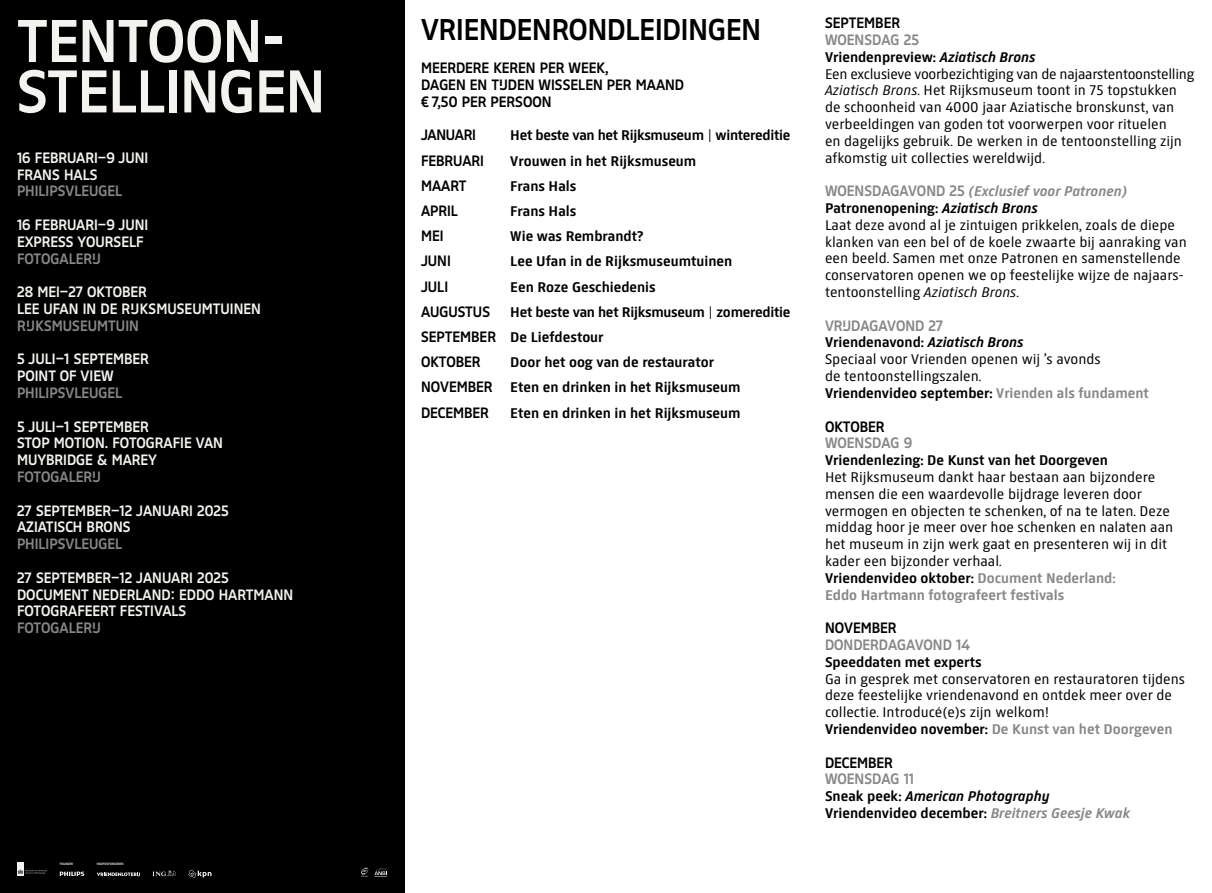
<style>
.page{position:relative;width:1212px;height:893px;background:#fff}
.page>*{position:absolute;margin:0;border:0;box-sizing:border-box;transform-origin:0 0}
.t1{font:60px/50.4px "Rijksmuseum Logotype";color:#f4f3ef}
.t2{font:30px "Rijksmuseum Logotype";color:#000}
.t3{font:15px/16.8px "Rijksmuseum";color:#000}
.t4{font:700 15px/25.2px "Rijksmuseum";color:#000}
.t5{font:15px/16.8px "Rijksmuseum Logotype";color:#f4f3ef}
.t6{font:15px/16.8px "Rijksmuseum Logotype";color:#000}
.t7{font:15px "Rijksmuseum Logotype";color:#878787}
.t8{font:700 15px/25.2px "Rijksmuseum";letter-spacing:-.02em;color:#000}
.t9{font:3.3px "Rijksmuseum Logotype";color:#f4f3ef}
.s1{font-family:"Rijksmuseum Logotype";font-weight:400}
.s2{font-weight:700}
.s3{font-weight:700;font-style:italic}
.s4{font-style:italic}
.s5{font-family:"Rijksmuseum Logotype";color:#878787}
.s6{font-weight:700;font-style:italic;color:#878787}
.s7{font-weight:700;color:#878787}
.s8{font-style:italic;color:#878787}
</style>
<div class="page">
<div style="left:0;top:0;width:404px;height:893px;background:#000"></div>
<svg style="left:361px;top:868px;width:26px;height:9px"></svg>
<svg style="left:152px;top:870px;width:24px;height:7px"></svg>
<svg style="left:60px;top:872px;width:24px;height:4px"></svg>
<svg style="left:97px;top:872px;width:43px;height:4px"></svg>
<svg style="left:189px;top:870px;width:23px;height:8px"></svg>
<div style="left:17px;top:862px;width:7px;height:14px;background:#f4f3ef"></div>
<svg style="left:17px;top:869px;width:31px;height:5px"></svg>
<h1 class="t1" style="left:17px;top:16px;width:309px">TENTOON-<br>STELLINGEN</h1>
<p class="t5" style="left:17px;top:149px;width:133px">16 FEBRUARI–9 JUNI<br>FRANS HALS</p>
<p class="t7" style="left:17px;top:183px;width:107px">PHILIPSVLEUGEL</p>
<p class="t5" style="left:17px;top:217px;width:133px">16 FEBRUARI–9 JUNI<br>EXPRESS YOURSELF</p>
<p class="t7" style="left:17px;top:250px;width:80px">FOTOGALERIJ</p>
<p class="t5" style="left:17px;top:284px;width:245px">28 MEI–27 OKTOBER<br>LEE UFAN IN DE RIJKSMUSEUMTUINEN</p>
<p class="t7" style="left:17px;top:317px;width:8px">RIJKS</p>
<p class="t7" style="left:52px;top:317px;width:89px">MUSEUMTUIN</p>
<p class="t5" style="left:17px;top:351px;width:132px">5 JULI–1 SEPTEMBER<br>POINT OF VIEW</p>
<p class="t7" style="left:17px;top:385px;width:107px">PHILIPSVLEUGEL</p>
<p class="t5" style="left:17px;top:418px;width:207px">5 JULI–1 SEPTEMBER<br>STOP MOTION. FOTOGRAFIE VAN<br>MUYBRIDGE &amp; MAREY</p>
<p class="t7" style="left:17px;top:469px;width:80px">FOTOGALERIJ</p>
<p class="t5" style="left:17px;top:502px;width:214px">27 SEPTEMBER–12 JANUARI 2025<br>AZIATISCH BRONS</p>
<p class="t7" style="left:17px;top:536px;width:107px">PHILIPSVLEUGEL</p>
<p class="t5" style="left:17px;top:569px;width:278px">27 SEPTEMBER–12 JANUARI 2025<br>DOCUMENT NEDERLAND: EDDO HARTMANN<br>FOTOGRAFEERT FESTIVALS</p>
<p class="t7" style="left:17px;top:620px;width:80px">FOTOGALERIJ</p>
<p class="t9" style="left:60px;top:861px;width:15px">FOUNDER</p>
<p class="t9" style="left:97px;top:861px;width:28px">HOOFDSPONSOREN</p>
<h2 class="t2" style="left:421px;top:13px;width:341px">VRIENDENRONDLEIDINGEN</h2>
<p class="t6" style="left:421px;top:60px;width:265px">MEERDERE KEREN PER WEEK,<br>DAGEN EN TIJDEN WISSELEN PER MAAND € 7,50 PER PERSOON</p>
<p class="t6" style="left:421px;top:127px;width:56px">JANUARI</p>
<p class="t8" style="left:510px;top:123px;width:282px">Het beste van het Rijksmuseum | wintereditie</p>
<p class="t6" style="left:421px;top:152px;width:64px">FEBRUARI</p>
<p class="t4" style="left:510px;top:148px;width:187px">Vrouwen in het Rijksmuseum</p>
<p class="t6" style="left:421px;top:177px;width:47px">MAART</p>
<p class="t4" style="left:510px;top:173px;width:67px">Frans Hals</p>
<p class="t6" style="left:421px;top:202px;width:38px">APRIL</p>
<p class="t4" style="left:510px;top:198px;width:67px">Frans Hals</p>
<p class="t6" style="left:421px;top:228px;width:22px">MEI</p>
<p class="t4" style="left:510px;top:224px;width:135px">Wie was Rembrandt?</p>
<p class="t6" style="left:421px;top:253px;width:29px">JUNI</p>
<p class="t4" style="left:510px;top:249px;width:223px">Lee Ufan in de Rijksmuseumtuinen</p>
<p class="t6" style="left:421px;top:278px;width:26px">JULI</p>
<p class="t4" style="left:510px;top:274px;width:147px">Een Roze Geschiedenis</p>
<p class="t6" style="left:421px;top:303px;width:66px">AUGUSTUS</p>
<p class="t8" style="left:421px;top:299px;width:371px;text-indent:89px">Het beste van het Rijksmuseum | zomereditie<br><span class="s1">SEPTEMBER</span> De Liefdestour</p>
<p class="t6" style="left:421px;top:354px;width:61px">OKTOBER</p>
<p class="t4" style="left:421px;top:350px;width:321px;text-indent:89px">Door het oog van de restaurator<br><span class="s1">NOVEMBER</span> Eten en drinken in het Rijksmuseum</p>
<p class="t6" style="left:421px;top:404px;width:69px">DECEMBER</p>
<p class="t4" style="left:510px;top:400px;width:232px">Eten en drinken in het Rijksmuseum</p>
<p class="t6" style="left:825px;top:15px;width:75px">SEPTEMBER</p>
<p class="t7" style="left:825px;top:32px;width:96px">WOENSDAG 25</p>
<p class="t3" style="left:825px;top:49px;width:371px"><span class="s2">Vriendenpreview:</span> <span class="s3">Aziatisch Brons<br></span>Een exclusieve voorbezichtiging van de najaarstentoonstelling <span class="s4">Aziatisch Brons</span>. Het Rijksmuseum toont in 75 topstukken de schoonheid van 4000 jaar Aziatische bronskunst, van verbeeldingen van goden tot voorwerpen voor rituelen<br>en dagelijks gebruik. De werken in de tentoonstelling zijn afkomstig uit collecties wereldwijd.</p>
<p class="t3" style="left:825px;top:183px;width:363px"><span class="s5">WOENSDAGAVOND 25</span> <span class="s6">(Exclusief voor Patronen)<br></span><span class="s2">Patronenopening:</span> <span class="s3">Aziatisch Brons<br></span>Laat deze avond al je zintuigen prikkelen, zoals de diepe klanken van een bel of de koele zwaarte bij aanraking van een beeld. Samen met onze Patronen en samenstellende conservatoren openen we op feestelijke wijze de najaars&shy;tentoonstelling <span class="s4">Aziatisch Brons</span>.</p>
<p class="t7" style="left:825px;top:317px;width:120px">VRIJDAGAVOND 27</p>
<p class="t3" style="left:825px;top:334px;width:325px"><span class="s2">Vriendenavond:</span> <span class="s3">Aziatisch Brons<br></span>Speciaal voor Vrienden openen wij ’s avonds<br>de tentoonstellingszalen.<br><span class="s2">Vriendenvideo september:</span> <span class="s7">Vrienden als fundament</span></p>
<p class="t6" style="left:825px;top:418px;width:60px">OKTOBER</p>
<p class="t7" style="left:825px;top:435px;width:89px">WOENSDAG 9</p>
<p class="t4" style="left:825px;top:448px;width:284px">Vriendenlezing: De Kunst van het Doorgeven</p>
<p class="t3" style="left:825px;top:469px;width:350px">Het Rijksmuseum dankt haar bestaan aan bijzondere mensen die een waardevolle bijdrage leveren door vermogen en objecten te schenken, of na te laten. Deze middag hoor je meer over hoe schenken en nalaten aan het museum in zijn werk gaat en presenteren wij in dit kader een bijzonder verhaal.<br><span class="s2">Vriendenvideo oktober:</span> <span class="s7">Document Nederland:<br>Eddo Hartmann fotografeert festivals</span></p>
<p class="t6" style="left:825px;top:620px;width:72px">NOVEMBER</p>
<p class="t7" style="left:825px;top:636px;width:146px">DONDERDAGAVOND 14</p>
<p class="t4" style="left:825px;top:649px;width:158px">Speeddaten met experts</p>
<p class="t3" style="left:825px;top:670px;width:362px">Ga in gesprek met conservatoren en restauratoren tijdens deze feestelijke vriendenavond en ontdek meer over de collectie. Introducé(e)s zijn welkom!<br><span class="s2">Vriendenvideo november:</span> <span class="s7">De Kunst van het Doorgeven</span></p>
<p class="t6" style="left:825px;top:754px;width:68px">DECEMBER</p>
<p class="t7" style="left:825px;top:771px;width:91px">WOENSDAG 11</p>
<p class="t4" style="left:825px;top:788px;width:307px;line-height:16.8px">Sneak peek: <span class="s4">American Photography<br></span>Vriendenvideo december: <span class="s8">Breitners Geesje Kwak</span></p>
</div>
